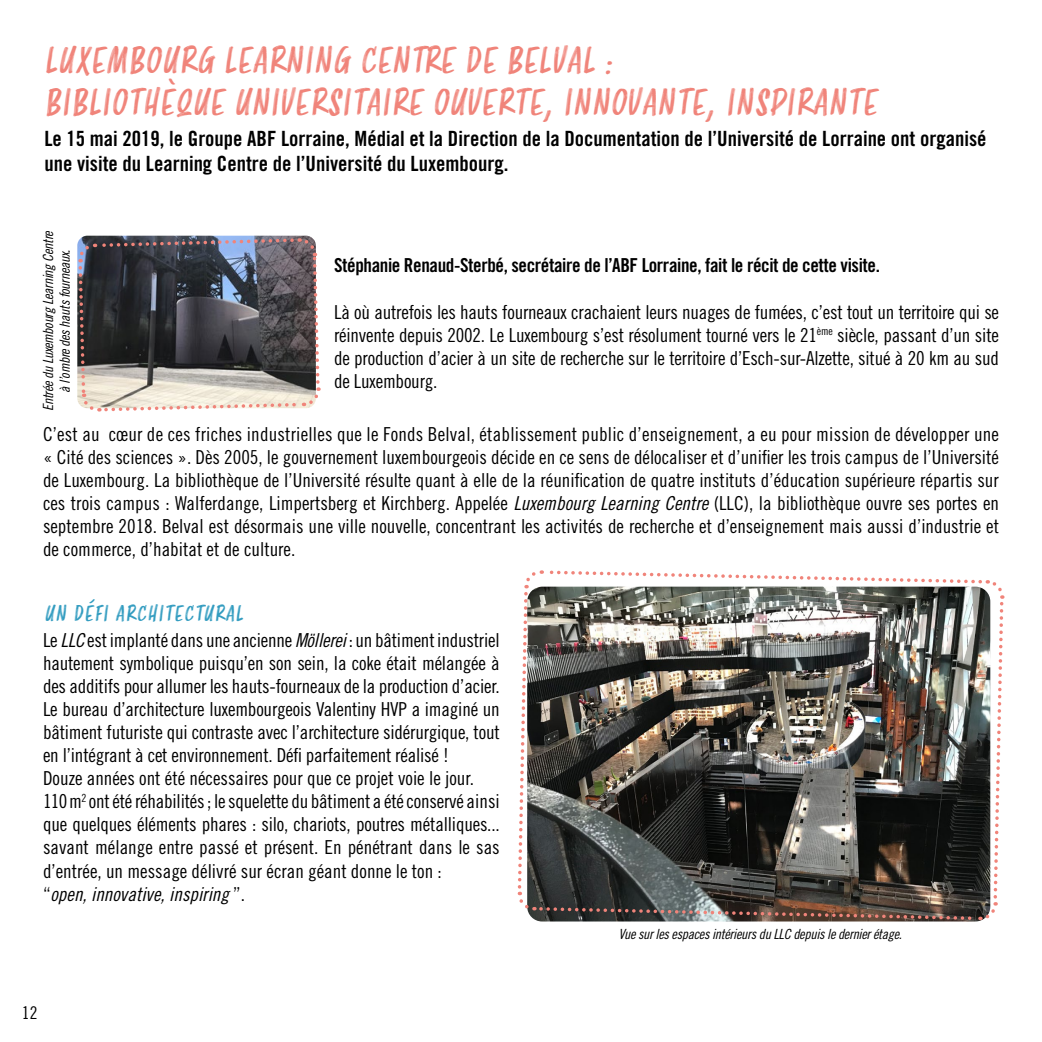
<style>
.page{position:relative;width:1042px;height:1042px;background:#fff}
.page>*{position:absolute;margin:0;border:0;box-sizing:border-box;transform-origin:0 0}
.t1{font:italic 35px/42px "Smoothy";letter-spacing:.02em;color:#f0847a}
.t2{font:21px/25.2px "Trade Gothic LT Std Bd Cn 20";color:#000}
.t3{font:italic 21px "Smoothy";letter-spacing:.05em;color:#329cc0}
.t4{font:19.25px/23.1px "Trade Gothic LT Std Cn 18";letter-spacing:-.01em;color:#000;text-align:justify}
.t5{font:19.25px "Trade Gothic LT Std Bd Cn 20";letter-spacing:-.02em;color:#000}
.t6{font:19.25px "Trade Gothic LT Std Cn 18 Obl";color:#000}
.t7{font:17.5px "Trade Gothic LT Std Cn 18";color:#000}
.t8{font:14px/16.8px "Trade Gothic LT Std Cn 18 Obl";letter-spacing:-.02em;color:#000;text-align:center}
.s1{font-family:"Trade Gothic LT Std Cn 18 Obl"}
.s2{font-family:"Trade Gothic LT Std Cn 18"}
</style>
<div class="page">
<svg style="left:77px;top:236px;width:244px;height:176px;background:#69676a"></svg>
<img style="left:517px;top:570px;width:488px;height:352px">
<h1 class="t1" style="left:44px;top:41px;width:834px">LUXEMBOURG LEARNING CENTRE DE BELVAL :<br>BIBLIOTHÈQUE UNIVERSITAIRE OUVERTE, INNOVANTE, INSPIRANTE</h1>
<p class="t2" style="left:44px;top:125px;width:943px">Le 15 mai 2019, le Groupe ABF Lorraine, Médial et la Direction de la Documentation de l’Université de Lorraine ont organisé une visite du Learning Centre de l’Université du Luxembourg.</p>
<p class="t8" style="left:40px;top:411px;width:182px;rotate:-90deg">Entrée du Luxembourg Learning Centre à l’ombre des hauts fourneaux.</p>
<p class="t5" style="left:334px;top:254px;width:547px">Stéphanie Renaud-Sterbé, secrétaire de l’ABF Lorraine, fait le récit de cette visite.</p>
<p class="t4" style="left:334px;top:300px;width:666px">Là où autrefois les hauts fourneaux crachaient leurs nuages de fumées, c’est tout un territoire qui se réinvente depuis 2002. Le Luxembourg s’est résolument tourné vers le 21<sup>ème</sup> siècle, passant d’un site de production d’acier à un site de recherche sur le territoire d’Esch-sur-Alzette, situé à 20 km au sud de Luxembourg.</p>
<p class="t4" style="left:43px;top:422px;width:957px">C’est au cœur de ces friches industrielles que le Fonds Belval, établissement public d’enseignement, a eu pour mission de développer une « Cité des sciences ». Dès 2005, le gouvernement luxembourgeois décide en ce sens de délocaliser et d’unifier les trois campus de l’Université de Luxembourg. La bibliothèque de l’Université résulte quant à elle de la réunification de quatre instituts d’éducation supérieure répartis sur ces trois campus : Walferdange, Limpertsberg et Kirchberg. Appelée <span class="s1">Luxembourg Learning Centre</span> (LLC), la bibliothèque ouvre ses portes en septembre 2018. Belval est désormais une ville nouvelle, concentrant les activités de recherche et d’enseignement mais aussi d’industrie et de commerce, d’habitat et de culture.</p>
<p class="t3" style="left:44px;top:598px;width:200px">UN DÉFI ARCHITECTURAL</p>
<p class="t4" style="left:43px;top:628px;width:458px;text-align:left">Le <span class="s1">LLC</span> est implanté dans une ancienne <span class="s1">Möllerei</span> : un bâtiment industriel hautement symbolique puisqu’en son sein, la coke était mélangée à des additifs pour allumer les hauts-fourneaux de la production d’acier.<br>Le bureau d’architecture luxembourgeois Valentiny HVP a imaginé un bâtiment futuriste qui contraste avec l’architecture sidérurgique, tout en l’intégrant à cet environnement. Défi parfaitement réalisé !<br>Douze années ont été nécessaires pour que ce projet voie le jour.<br>110 m<sup>2</sup> ont été réhabilités ; le squelette du bâtiment a été conservé ainsi que quelques éléments phares : silo, chariots, poutres métalliques... savant mélange entre passé et présent. En pénétrant dans le sas d’entrée, un message délivré sur écran géant donne le ton :</p>
<p class="t6" style="left:43px;top:882px;width:204px"><span class="s2">“</span>open, innovative, inspiring <span class="s2">”.</span></p>
<p class="t7" style="left:22px;top:1003px;width:17px">12</p>
<p class="t8" style="left:618px;top:925px;width:285px">Vue sur les espaces intérieurs du LLC depuis le dernier étage.</p>
</div>
